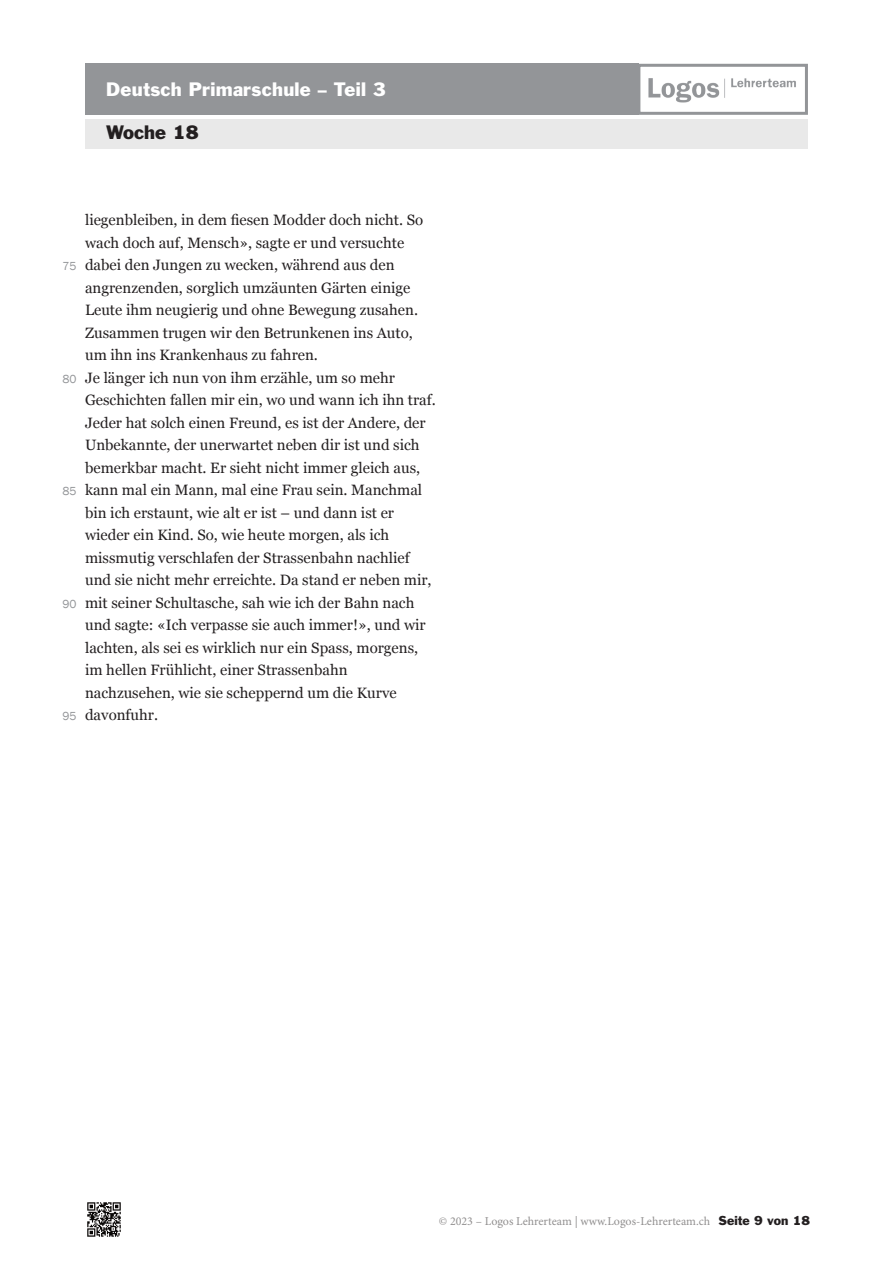
<style>
.page{position:relative;width:893px;height:1263px;background:#fff}
.page>*{position:absolute;margin:0;border:0;box-sizing:border-box;transform-origin:0 0}
.t1{font:18px "Franklin Gothic Std";letter-spacing:.015em;color:#fff}
.t2{font:18px "Franklin Gothic Std";color:#231f20}
.t3{font:15px/22.5px "Georgia";color:#231f20}
.t4{font:12px "Minion Pro";color:#918f8f}
.t5{font:12px "Franklin Gothic";color:#939598}
.s1{font-family:"Franklin Gothic Std";color:#231f20}
</style>
<div class="page">
<img style="left:87px;top:1202px;width:34px;height:35px">
<div style="left:85px;top:119px;width:723px;height:30px;background:#e9e9e9"></div>
<div style="left:85px;top:64px;width:554px;height:51px;background:#939598"></div>
<img style="left:648px;top:78px;width:148px;height:25px">
<div style="left:637px;top:64px;width:171px;height:51px;border:3px solid #939598"></div>
<p class="t1" style="left:106px;top:82px;width:281px">Deutsch Primarschule – Teil 3</p>
<p class="t2" style="left:106px;top:126px;width:94px">Woche 18</p>
<p class="t5" style="left:62px;top:262px;width:16px">75</p>
<p class="t5" style="left:62px;top:374px;width:16px">80</p>
<p class="t5" style="left:62px;top:487px;width:16px">85</p>
<p class="t5" style="left:62px;top:599px;width:16px">90</p>
<p class="t5" style="left:62px;top:712px;width:16px">95</p>
<p class="t3" style="left:85px;top:210px;width:352px">liegenbleiben, in dem fiesen Modder doch nicht. So wach doch auf, Mensch», sagte er und versuchte dabei den Jungen zu wecken, während aus den angrenzenden, sorglich umzäunten Gärten einige Leute ihm neugierig und ohne Bewegung zusahen.<br>Zusammen trugen wir den Betrunkenen ins Auto, um ihn ins Krankenhaus zu fahren.<br>Je länger ich nun von ihm erzähle, um so mehr Geschichten fallen mir ein, wo und wann ich ihn traf.<br>Jeder hat solch einen Freund, es ist der Andere, der Unbekannte, der unerwartet neben dir ist und sich bemerkbar macht. Er sieht nicht immer gleich aus, kann mal ein Mann, mal eine Frau sein. Manchmal bin ich erstaunt, wie alt er ist – und dann ist er wieder ein Kind. So, wie heute morgen, als ich missmutig verschlafen der Strassenbahn nachlief und sie nicht mehr erreichte. Da stand er neben mir, mit seiner Schultasche, sah wie ich der Bahn nach und sagte: «Ich verpasse sie auch immer!», und wir lachten, als sei es wirklich nur ein Spass, morgens, im hellen Frühlicht, einer Strassenbahn nachzusehen, wie sie scheppernd um die Kurve davonfuhr.</p>
<p class="t4" style="left:439px;top:1216px;width:373px">© 2023 – Logos Lehrerteam | www.Logos-Lehrerteam.ch <span class="s1">Seite 9 von 18</span></p>
</div>
